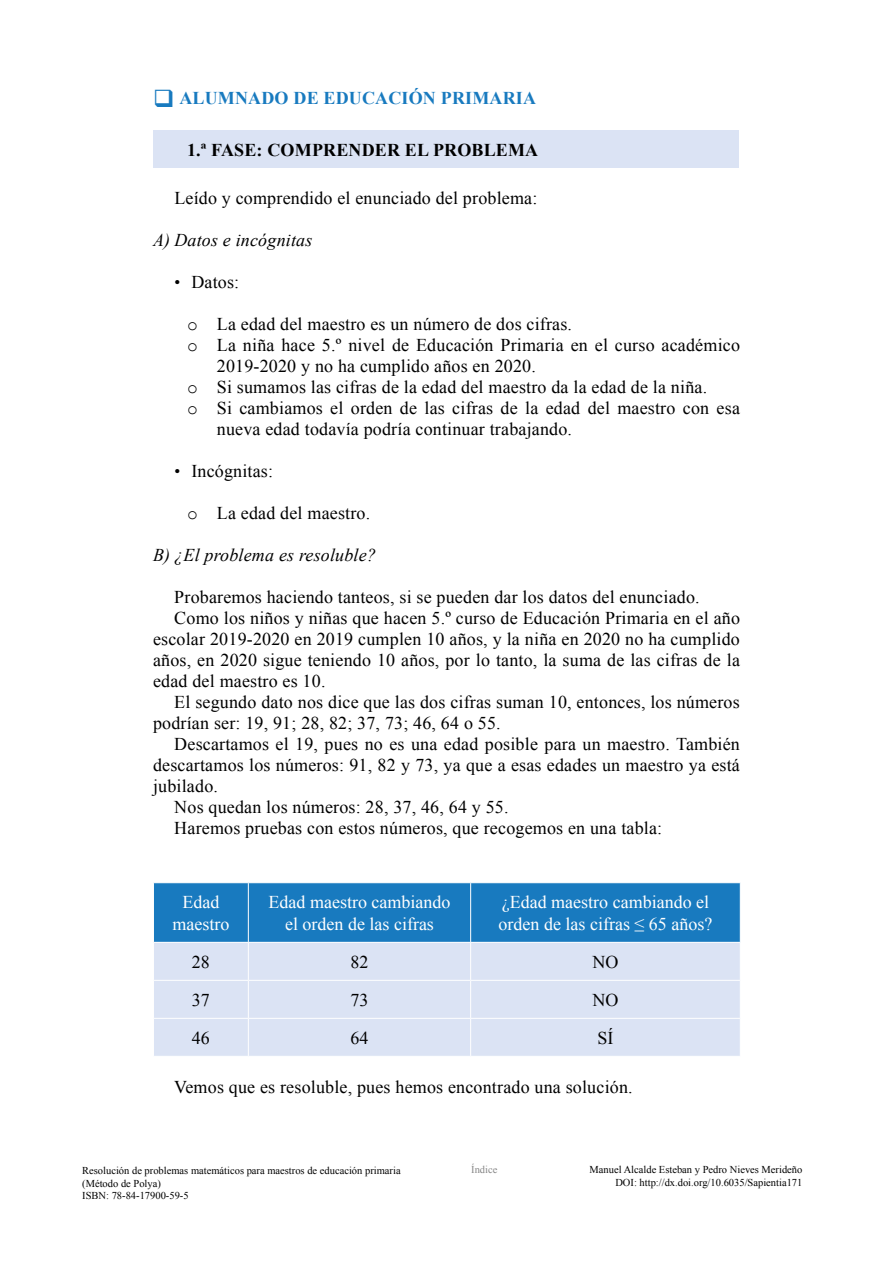
<style>
.page{position:relative;width:893px;height:1263px;background:#fff}
.page>*{position:absolute;margin:0;border:0;box-sizing:border-box;transform-origin:0 0}
.t1{font:18px "Times New Roman";letter-spacing:.01em;color:#000}
.t2{font:18px/21.6px "Times New Roman";color:#fff;text-align:center}
.t3{font:italic 18px "Times New Roman";letter-spacing:.01em;color:#000}
.t4{font:700 18px "Times New Roman";letter-spacing:.01em;color:#187abf}
.t5{font:700 18px "Times New Roman";letter-spacing:.01em;color:#000}
.t6{font:10.5px/12.6px "Times New Roman";color:#000}
.t7{font:10.5px "Times New Roman";color:#878787}
.s1{font-family:"Arial";font-size:16.5px}
.s2{font-family:"Courier New"}
</style>
<div class="page">
<div style="left:153px;top:131px;width:585px;height:37px;background:#dbe3f4"></div>
<div style="left:154px;top:883px;width:586px;height:59px;background:#187abf"></div>
<div style="left:154px;top:943px;width:586px;height:113px;background:#dbe3f4"></div>
<hr style="left:248px;top:883px;width:1px;height:59px;background:#fff">
<hr style="left:470px;top:883px;width:1px;height:59px;background:#fff">
<hr style="left:248px;top:943px;width:1px;height:37px;background:#fff">
<hr style="left:470px;top:943px;width:1px;height:37px;background:#fff">
<hr style="left:153px;top:980px;width:95px;height:1px;background:#fff">
<hr style="left:248px;top:980px;width:223px;height:1px;background:#fff">
<hr style="left:248px;top:981px;width:1px;height:37px;background:#fff">
<hr style="left:471px;top:980px;width:270px;height:1px;background:#fff">
<hr style="left:470px;top:981px;width:1px;height:37px;background:#fff">
<hr style="left:153px;top:1018px;width:95px;height:1px;background:#fff">
<hr style="left:248px;top:1018px;width:223px;height:1px;background:#fff">
<hr style="left:248px;top:1019px;width:1px;height:37px;background:#fff">
<hr style="left:471px;top:1018px;width:270px;height:1px;background:#fff">
<hr style="left:470px;top:1019px;width:1px;height:37px;background:#fff">
<p class="t4" style="left:153px;top:85px;width:384px">❑ ALUMNADO DE EDUCACIÓN PRIMARIA</p>
<p class="t5" style="left:187px;top:137px;width:353px">1.ª FASE: COMPRENDER EL PROBLEMA</p>
<p class="t1" style="left:174px;top:186px;width:365px">Leído y comprendido el enunciado del problema:</p>
<p class="t3" style="left:153px;top:228px;width:161px">A) Datos e incógnitas</p>
<p class="t1" style="left:174px;top:270px;width:66px"><span class="s1">•</span> Datos:</p>
<p class="t1" style="left:187px;top:312px;width:386px"><span class="s2">o</span> La edad del maestro es un número de dos cifras.</p>
<p class="t1" style="left:187px;top:333px;width:554px"><span class="s2">o</span> La niña hace 5.º nivel de Educación Primaria en el curso académico</p>
<p class="t1" style="left:217px;top:354px;width:320px">2019-2020 y no ha cumplido años en 2020.</p>
<p class="t1" style="left:187px;top:375px;width:522px"><span class="s2">o</span> Si sumamos las cifras de la edad del maestro da la edad de la niña.</p>
<p class="t1" style="left:187px;top:396px;width:554px"><span class="s2">o</span> Si cambiamos el orden de las cifras de la edad del maestro con esa</p>
<p class="t1" style="left:217px;top:417px;width:357px">nueva edad todavía podría continuar trabajando.</p>
<p class="t1" style="left:174px;top:459px;width:100px"><span class="s1">•</span> Incógnitas:</p>
<p class="t1" style="left:187px;top:501px;width:185px"><span class="s2">o</span> La edad del maestro.</p>
<p class="t3" style="left:153px;top:543px;width:224px">B) ¿El problema es resoluble?</p>
<p class="t1" style="left:174px;top:585px;width:527px">Probaremos haciendo tanteos, si se pueden dar los datos del enunciado.</p>
<p class="t1" style="left:174px;top:606px;width:567px">Como los niños y niñas que hacen 5.º curso de Educación Primaria en el año</p>
<p class="t1" style="left:153px;top:627px;width:588px">escolar 2019-2020 en 2019 cumplen 10 años, y la niña en 2020 no ha cumplido</p>
<p class="t1" style="left:153px;top:648px;width:588px">años, en 2020 sigue teniendo 10 años, por lo tanto, la suma de las cifras de la</p>
<p class="t1" style="left:153px;top:669px;width:174px">edad del maestro es 10.</p>
<p class="t1" style="left:174px;top:690px;width:567px">El segundo dato nos dice que las dos cifras suman 10, entonces, los números</p>
<p class="t1" style="left:153px;top:711px;width:349px">podrían ser: 19, 91; 28, 82; 37, 73; 46, 64 o 55.</p>
<p class="t1" style="left:174px;top:732px;width:567px">Descartamos el 19, pues no es una edad posible para un maestro. También</p>
<p class="t1" style="left:153px;top:753px;width:588px">descartamos los números: 91, 82 y 73, ya que a esas edades un maestro ya está</p>
<p class="t1" style="left:153px;top:774px;width:66px">jubilado.</p>
<p class="t1" style="left:174px;top:795px;width:336px">Nos quedan los números: 28, 37, 46, 64 y 55.</p>
<p class="t1" style="left:174px;top:816px;width:489px">Haremos pruebas con estos números, que recogemos en una tabla:</p>
<p class="t2" style="left:172px;top:891px;width:58px">Edad maestro</p>
<p class="t2" style="left:269px;top:891px;width:183px">Edad maestro cambiando el orden de las cifras</p>
<p class="t2" style="left:499px;top:891px;width:215px;text-align:left">¿Edad maestro cambiando el orden de las cifras ≤ 65 años?</p>
<p class="t1" style="left:192px;top:949px;width:19px">28</p>
<p class="t1" style="left:350px;top:949px;width:19px">82</p>
<p class="t1" style="left:592px;top:949px;width:27px">NO</p>
<p class="t1" style="left:192px;top:987px;width:19px">37</p>
<p class="t1" style="left:350px;top:987px;width:19px">73</p>
<p class="t1" style="left:592px;top:987px;width:27px">NO</p>
<p class="t1" style="left:192px;top:1025px;width:19px">46</p>
<p class="t1" style="left:350px;top:1025px;width:19px">64</p>
<p class="t1" style="left:597px;top:1025px;width:18px">SÍ</p>
<p class="t1" style="left:174px;top:1074px;width:460px">Vemos que es resoluble, pues hemos encontrado una solución.</p>
<p class="t7" style="left:471px;top:1162px;width:28px">Índice</p>
<p class="t6" style="left:82px;top:1164px;width:320px">Resolución de problemas matemáticos para maestros de educación primaria (Método de Polya)<br>ISBN: 78-84-17900-59-5</p>
<p class="t6" style="left:590px;top:1163px;width:214px;text-align:right">Manuel Alcalde Esteban y Pedro Nieves Merideño<br>DOI: http://dx.doi.org/10.6035/Sapientia171</p>
</div>
